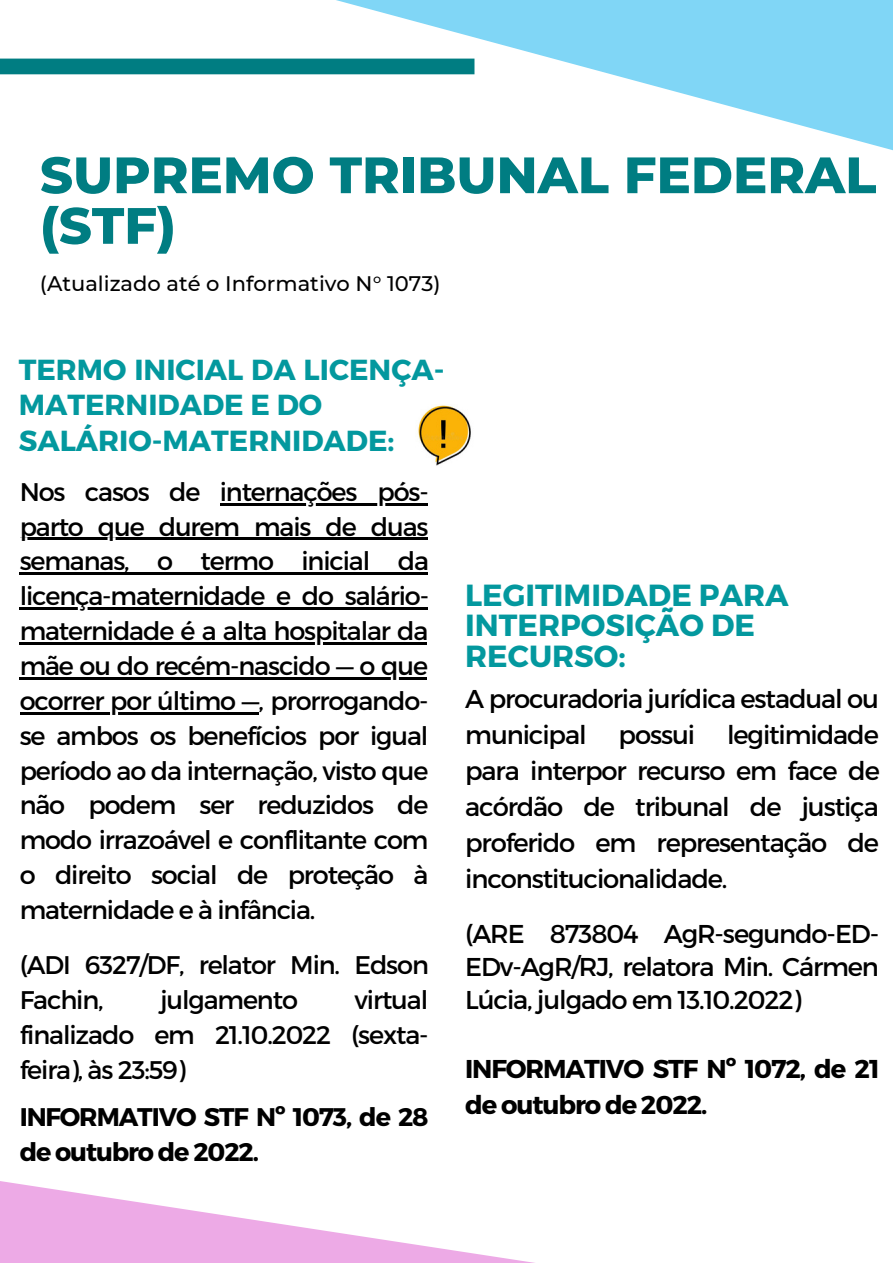
<style>
.page{position:relative;width:893px;height:1264px;background:#fff}
.page>*{position:absolute;margin:0;border:0;box-sizing:border-box;transform-origin:0 0}
.t1{font:800 51px/50.6px "Montserrat";color:#007d82}
.t2{font:700 30.45px/30.3px "Montserrat";color:#03989e}
.t3{font:700 28.95px/36px "Montserrat";color:#03989e}
.t4{font:25.8px/36px "Montserrat";letter-spacing:-.045em;color:#000;text-align:justify}
.t5{font:700 25.8px/36px "Montserrat";letter-spacing:-.045em;color:#000}
.t6{font:25.5px/34.8px "Montserrat";letter-spacing:-.045em;color:#000;text-align:justify}
.t7{font:700 25.5px/34.8px "Montserrat";letter-spacing:-.045em;color:#000}
.t8{font:500 21px "Montserrat";color:#000}
</style>
<div class="page">
<svg style="left:267px;top:0;width:625px;height:150px"></svg>
<div style="left:0;top:59px;width:474px;height:15px;background:#007d82"></div>
<svg style="left:0;top:1181px;width:529px;height:81px"></svg>
<img style="left:418px;top:405px;width:53px;height:61px">
<hr style="left:220px;top:503px;width:207px;height:2px;background:#000">
<hr style="left:20px;top:538px;width:407px;height:2px;background:#000">
<hr style="left:20px;top:572px;width:408px;height:3px;background:#000">
<hr style="left:20px;top:607px;width:408px;height:2px;background:#000">
<hr style="left:20px;top:642px;width:407px;height:2px;background:#000">
<hr style="left:20px;top:677px;width:407px;height:2px;background:#000">
<hr style="left:20px;top:712px;width:238px;height:2px;background:#000">
<h1 class="t1" style="left:40px;top:150px;width:837px">SUPREMO TRIBUNAL FEDERAL (STF)</h1>
<p class="t8" style="left:40px;top:270px;width:402px">(Atualizado até o Informativo N° 1073)</p>
<p class="t3" style="left:19px;top:350px;width:427px">TERMO INICIAL DA LICENÇA-<br>MATERNIDADE E DO<br>SALÁRIO-MATERNIDADE:</p>
<p class="t6" style="left:20px;top:473px;width:411px">Nos casos de internações pós&shy;parto que durem mais de duas semanas, o termo inicial da licença-maternidade e do salário&shy;maternidade é a alta hospitalar da mãe ou do recém-nascido — o que ocorrer por último —, prorrogando&shy;se ambos os benefícios por igual período ao da internação, visto que não podem ser reduzidos de modo irrazoável e conflitante com o direito social de proteção à maternidade e à infância.</p>
<p class="t6" style="left:20px;top:946px;width:410px">(ADI 6327/DF, relator Min. Edson<br>Fachin,</p>
<p class="t6" style="left:20px;top:981px;width:410px;text-indent:335px">virtual finalizado em 21.10.2022 (sexta&shy;feira), às 23:59)</p>
<p class="t7" style="left:20px;top:1098px;width:410px">INFORMATIVO STF Nº 1073, de 28 de outubro de 2022.</p>
<p class="t6" style="left:160px;top:981px;width:139px">julgamento</p>
<p class="t2" style="left:465px;top:578px;width:325px">LEGITIMIDADE PARA<br>INTERPOSIÇÃO DE<br>RECURSO:</p>
<p class="t4" style="left:465px;top:679px;width:416px">A procuradoria jurídica estadual ou municipal possui legitimidade para interpor recurso em face de acórdão de tribunal de justiça proferido em representação de inconstitucionalidade.</p>
<p class="t4" style="left:465px;top:916px;width:415px;line-height:32.5px">(ARE 873804 AgR-segundo-ED-EDv-AgR/RJ, relatora Min. Cármen Lúcia, julgado em 13.10.2022)</p>
<p class="t5" style="left:465px;top:1049px;width:416px">INFORMATIVO STF Nº 1072, de 21 de outubro de 2022.</p>
</div>
